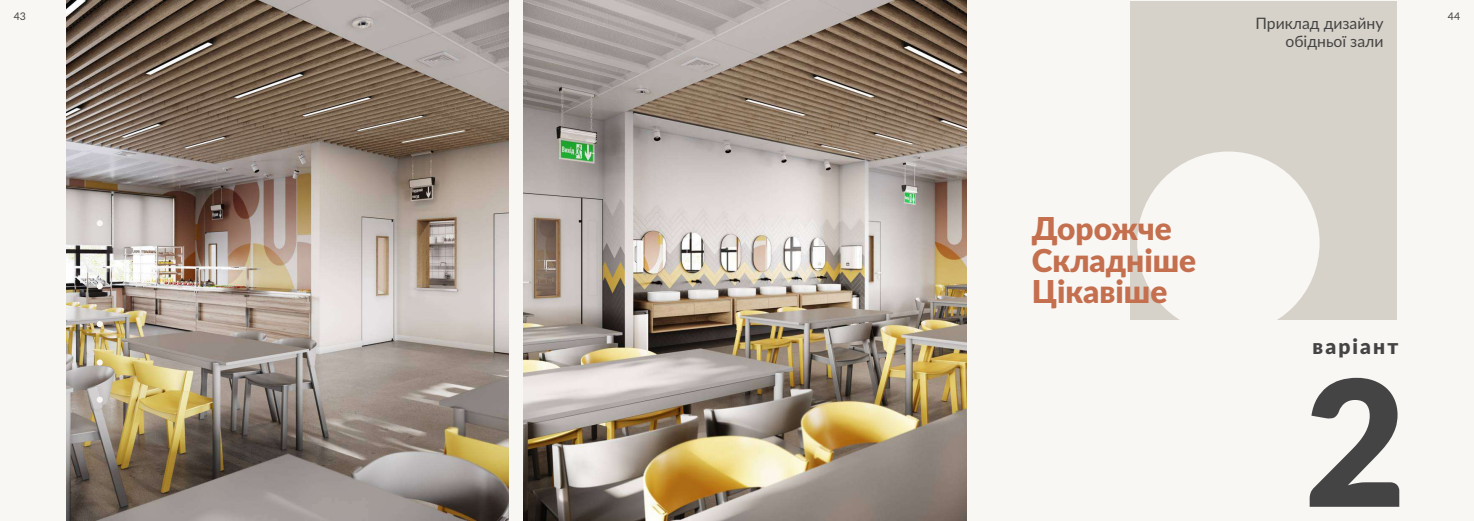
<style>
.page{position:relative;width:1474px;height:521px;background:#fff}
.page>*{position:absolute;margin:0;border:0;box-sizing:border-box;transform-origin:0 0}
.t1{font:900 175px "Lato";color:#444}
.t2{font:900 31.5px/31.5px "Lato";color:#c46f4e}
.t3{font:900 21px "Lato";letter-spacing:.1em;color:#444}
.t4{font:15.75px/18.4px "Lato";color:#444;text-align:right}
.t5{font:10.5px "Lato";color:#444}
</style>
<div class="page">
<div style="left:0;top:0;width:1473px;height:521px;background:#f9f7f4"></div>
<img style="left:66px;top:0;width:443px;height:521px">
<img style="left:523px;top:0;width:443px;height:521px">
<div style="left:1130px;top:2px;width:266px;height:318px;background:#d7d2c9"></div>
<div style="left:1137px;top:151px;width:182px;height:183px;background:#f9f7f4;border-radius:50%"></div>
<svg style="left:97px;top:220px;width:6px;height:6px"></svg>
<svg style="left:97px;top:257px;width:6px;height:6px"></svg>
<svg style="left:97px;top:283px;width:6px;height:6px"></svg>
<svg style="left:97px;top:321px;width:6px;height:6px"></svg>
<svg style="left:97px;top:359px;width:6px;height:6px"></svg>
<div style="left:97px;top:396px;width:6px;height:7px;background:#f9f7f4;border-radius:50%"></div>
<p class="t5" style="left:14px;top:9px;width:14px">43</p>
<p class="t5" style="left:1447px;top:9px;width:14px">44</p>
<p class="t4" style="left:1255px;top:13px;width:130px">Приклад дизайну обідньої зали</p>
<h2 class="t2" style="left:1031px;top:212px;width:166px">Дорожче<br>Складніше<br>Цікавіше</h2>
<h3 class="t3" style="left:1312px;top:330px;width:87px">варіант</h3>
<h1 class="t1" style="left:1304px;top:311px;width:103px">2</h1>
</div>
